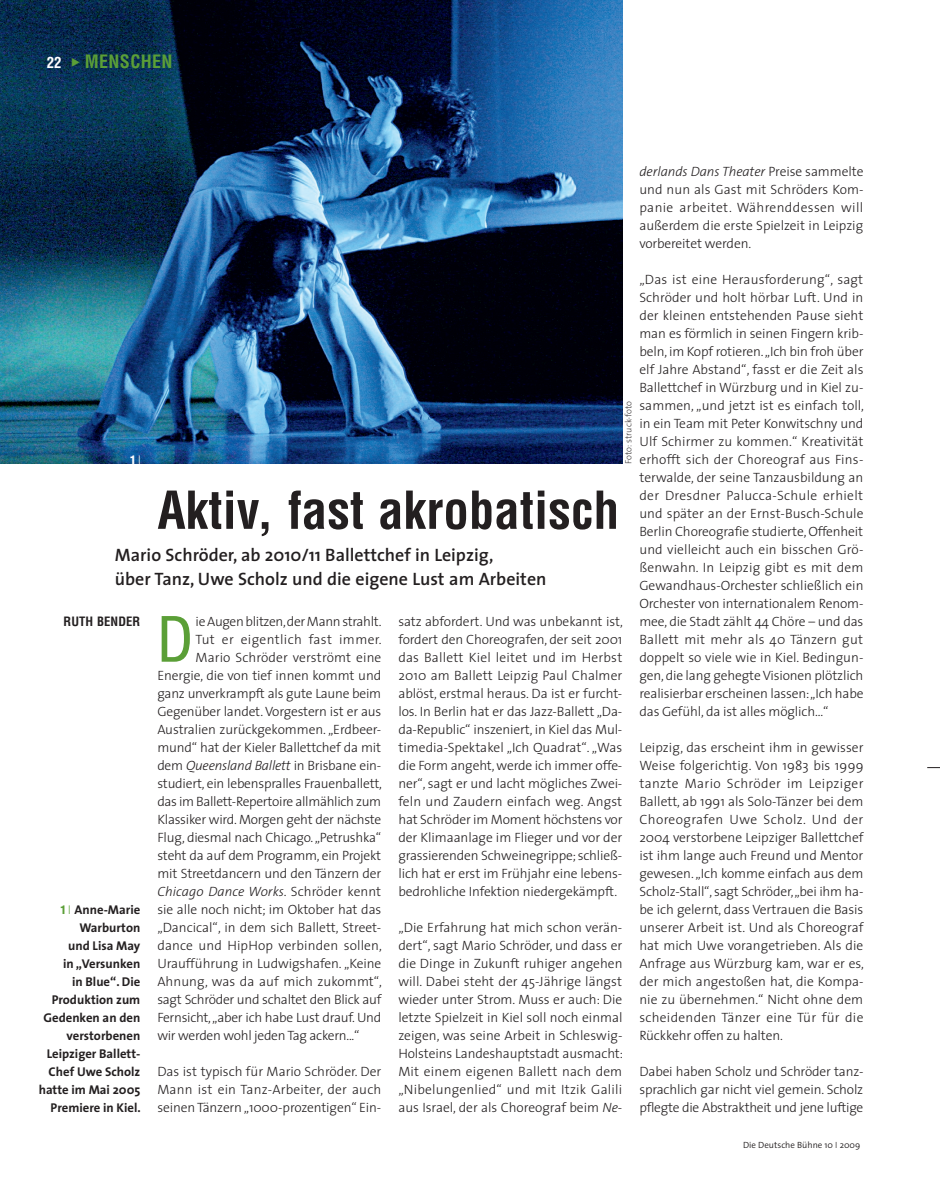
<style>
.page{position:relative;width:940px;height:1195px;background:#fff}
.page>*{position:absolute;margin:0;border:0;box-sizing:border-box;transform-origin:0 0}
.t1{font:condensed 63.9px "Helvetica Neue LT Std";color:#5b9f37}
.t2{font:700 condensed 51px "Helvetica LT Std";color:#231f20}
.t3{font:600 18px/24px "The Sans";color:#231f20}
.t4{font:700 condensed 18px "Helvetica LT Std";letter-spacing:.02em;color:#5b9f37}
.t5{font:300 13.5px/18px "The Sans";letter-spacing:-.01em;color:#231f20;text-align:justify}
.t6{font:300 13.5px "The Sans";letter-spacing:.01em;color:#231f20}
.t7{font:italic 300 13.5px "The Sans";letter-spacing:.005em;color:#231f20}
.t8{font:300 13.5px "The Sans";letter-spacing:.025em;color:#231f20}
.t9{font:700 12.75px/18px "The Sans";color:#231f20;text-align:right}
.t10{font:700 condensed 12.6px "Helvetica";letter-spacing:.01em;color:#231f20}
.t11{font:900 condensed 11.7px "Helvetica";color:#fff}
.t12{font:300 9px "The Sans";color:#231f20}
.t13{font:200 9px "The Sans";color:#231f20}
.s1{font-size:15px;color:#fff}
.s2{font-style:italic}
.s3{font-family:"The Sans";font-weight:200;font-stretch:normal;font-size:12.75px}
.s4{font-style:normal}
.s5{font-family:"Helvetica";font-weight:900;font-stretch:condensed;font-size:11.7px;color:#5b9f37}
.s6{font-weight:200;color:#5b9f37}
.s7{font-style:inherit}
</style>
<div class="page">
<img style="left:0;top:0;width:622px;height:464px">
<svg style="left:927px;top:767px;width:13px;height:1px"></svg>
<h3 class="t4" style="left:47px;top:50px;width:127px"><span class="s1">22</span> ◆ MENSCHEN</h3>
<p class="t5" style="left:639px;top:162px;width:225px"><span class="s2">derlands Dans Theater</span> Preise sammelte und nun als Gast mit Schröders Kom&shy;panie arbeitet. Währenddessen will außerdem die erste Spielzeit in Leipzig vorbereitet werden.</p>
<p class="t5" style="left:639px;top:270px;width:226px">„Das ist eine Herausforderung“, sagt Schröder und holt hörbar Luft. Und in der kleinen entstehenden Pause sieht man es förmlich in seinen Fingern krib&shy;beln, im Kopf rotieren. „Ich bin froh über elf Jahre Abstand“, fasst er die Zeit als Ballettchef in Würzburg und in Kiel zu&shy;sammen, „und jetzt ist es einfach toll, in ein Team mit Peter Konwitschny und Ulf Schirmer zu kommen.“ Kreativität erhofft sich der Choreograf aus Fins&shy;terwalde, der seine Tanzausbildung an der Dresdner Palucca-Schule erhielt und später an der Ernst-Busch-Schule Berlin Choreografie studierte, Offenheit und vielleicht auch ein bisschen Grö&shy;ßenwahn. In Leipzig gibt es mit dem Gewandhaus-Orchester schließlich ein Orchester von internationalem Renom&shy;mee, die Stadt zählt 44 Chöre – und das Ballett mit mehr als 40 Tänzern gut doppelt so viele wie in Kiel. Bedingun&shy;gen, die lang gehegte Visionen plötzlich realisierbar erscheinen lassen: „Ich habe das Gefühl, da ist alles möglich...“</p>
<p class="t5" style="left:639px;top:738px;width:226px">Leipzig, das erscheint ihm in gewisser Weise folgerichtig. Von 1983 bis 1999 tanzte Mario Schröder im Leipziger Ballett, ab 1991 als Solo-Tänzer bei dem Choreografen Uwe Scholz. Und der 2004 verstorbene Leipziger Ballettchef ist ihm lange auch Freund und Mentor gewesen. „Ich komme einfach aus dem Scholz-Stall“, sagt Schröder, „bei ihm ha&shy;be ich gelernt, dass Vertrauen die Basis unserer Arbeit ist. Und als Choreograf hat mich Uwe vorangetrieben. Als die Anfrage aus Würzburg kam, war er es, der mich angestoßen hat, die Kompa&shy;nie zu übernehmen.“ Nicht ohne dem scheidenden Tänzer eine Tür für die Rückkehr offen zu halten.</p>
<p class="t5" style="left:639px;top:1062px;width:225px">Dabei haben Scholz und Schröder tanz&shy;sprachlich gar nicht viel gemein. Scholz pflegte die Abstraktheit und jene luftige</p>
<p class="t13" style="left:621px;top:464px;width:64px;rotate:-90deg">Foto: struck-foto</p>
<p class="t11" style="left:130px;top:452px;width:12px">1 <span class="s3">I</span></p>
<h2 class="t2" style="left:157px;top:478px;width:463px">Aktiv, fast akrobatisch</h2>
<h3 class="t3" style="left:115px;top:542px;width:433px">Mario Schröder, ab 2010/11 Ballettchef in Leipzig,<br>über Tanz, Uwe Scholz und die eigene Lust am Arbeiten</h3>
<h1 class="t1" style="left:157px;top:602px;width:37px">D</h1>
<p class="t5" style="left:195px;top:612px;width:188px">ie Augen blitzen, der Mann strahlt.</p>
<p class="t5" style="left:398px;top:612px;width:226px">satz abfordert. Und was unbekannt ist, fordert den Choreografen, der seit 2001 das Ballett Kiel leitet und im Herbst 2010 am Ballett Leipzig Paul Chalmer ablöst, erstmal heraus. Da ist er furcht&shy;los. In Berlin hat er das Jazz-Ballett „Da&shy;da-Republic“ inszeniert, in Kiel das Mul&shy;timedia-Spektakel „Ich Quadrat“. „Was die Form angeht, werde ich immer offe&shy;ner“, sagt er und lacht mögliches Zwei&shy;feln und Zaudern einfach weg. Angst hat Schröder im Moment höchstens vor der Klimaanlage im Flieger und vor der grassierenden Schweinegrippe; schließ&shy;lich hat er erst im Frühjahr eine lebens&shy;bedrohliche Infektion niedergekämpft.</p>
<p class="t5" style="left:398px;top:918px;width:226px">„Die Erfahrung hat mich schon verän&shy;dert“, sagt Mario Schröder, und dass er die Dinge in Zukunft ruhiger angehen will. Dabei steht der 45-Jährige längst wieder unter Strom. Muss er auch: Die letzte Spielzeit in Kiel soll noch einmal zeigen, was seine Arbeit in Schleswig-Holsteins Landeshauptstadt ausmacht:<br>Mit einem eigenen Ballett nach dem „Nibelungenlied“ und mit Itzik Galili aus Israel, der als Choreograf beim <span class="s2">Ne-</span></p>
<p class="t10" style="left:63px;top:613px;width:78px">RUTH BENDER</p>
<p class="t8" style="left:195px;top:628px;width:188px">Tut er eigentlich fast immer.</p>
<p class="t6" style="left:195px;top:646px;width:187px">Mario Schröder verströmt eine</p>
<p class="t5" style="left:157px;top:666px;width:225px">Energie, die von tief innen kommt und</p>
<p class="t5" style="left:157px;top:684px;width:225px">ganz unverkrampft als gute Laune beim</p>
<p class="t5" style="left:157px;top:702px;width:225px">Gegenüber landet. Vorgestern ist er aus</p>
<p class="t5" style="left:157px;top:720px;width:225px">Australien zurückgekommen. „Erdbeer-</p>
<p class="t5" style="left:157px;top:738px;width:225px">mund“ hat der Kieler Ballettchef da mit</p>
<p class="t5" style="left:157px;top:756px;width:225px">dem <span class="s2">Queensland Ballett</span> in Brisbane ein-</p>
<p class="t5" style="left:157px;top:774px;width:226px">studiert, ein lebenspralles Frauenballett,</p>
<p class="t5" style="left:157px;top:792px;width:225px">das im Ballett-Repertoire allmählich zum</p>
<p class="t5" style="left:157px;top:810px;width:225px">Klassiker wird. Morgen geht der nächste</p>
<p class="t5" style="left:157px;top:828px;width:225px">Flug, diesmal nach Chicago. „Petrushka“</p>
<p class="t5" style="left:157px;top:846px;width:225px">steht da auf dem Programm, ein Projekt</p>
<p class="t5" style="left:157px;top:864px;width:225px">mit Streetdancern und den Tänzern der</p>
<p class="t7" style="left:157px;top:880px;width:225px">Chicago Dance Works<span class="s4">. Schröder kennt</span></p>
<p class="t5" style="left:157px;top:900px;width:225px">sie alle noch nicht; im Oktober hat das</p>
<p class="t5" style="left:157px;top:918px;width:225px">„Dancical“, in dem sich Ballett, Street-</p>
<p class="t6" style="left:157px;top:934px;width:226px">dance und HipHop verbinden sollen,</p>
<p class="t5" style="left:157px;top:954px;width:225px">Uraufführung in Ludwigshafen. „Keine</p>
<p class="t5" style="left:157px;top:972px;width:226px">Ahnung, was da auf mich zukommt“,</p>
<p class="t5" style="left:157px;top:990px;width:225px">sagt Schröder und schaltet den Blick auf</p>
<p class="t5" style="left:157px;top:1008px;width:225px">Fernsicht, „aber ich habe Lust drauf. Und</p>
<p class="t5" style="left:157px;top:1026px;width:204px">wir werden wohl jeden Tag ackern...“</p>
<p class="t5" style="left:157px;top:1062px;width:225px">Das ist typisch für Mario Schröder. Der Mann ist ein Tanz-Arbeiter, der auch seinen Tänzern „1000-prozentigen“ Ein-</p>
<p class="t9" style="left:39px;top:900px;width:104px"><span class="s5">1</span> <span class="s6">I</span> Anne-Marie<br>Warburton<br>und Lisa May<br>in „Versunken<br>in Blue“. Die<br>Produktion zum<br>Gedenken an den verstorbenen<br>Leipziger Ballett-<br>Chef Uwe Scholz hatte im Mai 2005<br>Premiere in Kiel.</p>
<p class="t12" style="left:743px;top:1137px;width:119px">Die Deutsche Bühne 10 <span class="s7">I</span> 2009</p>
</div>
